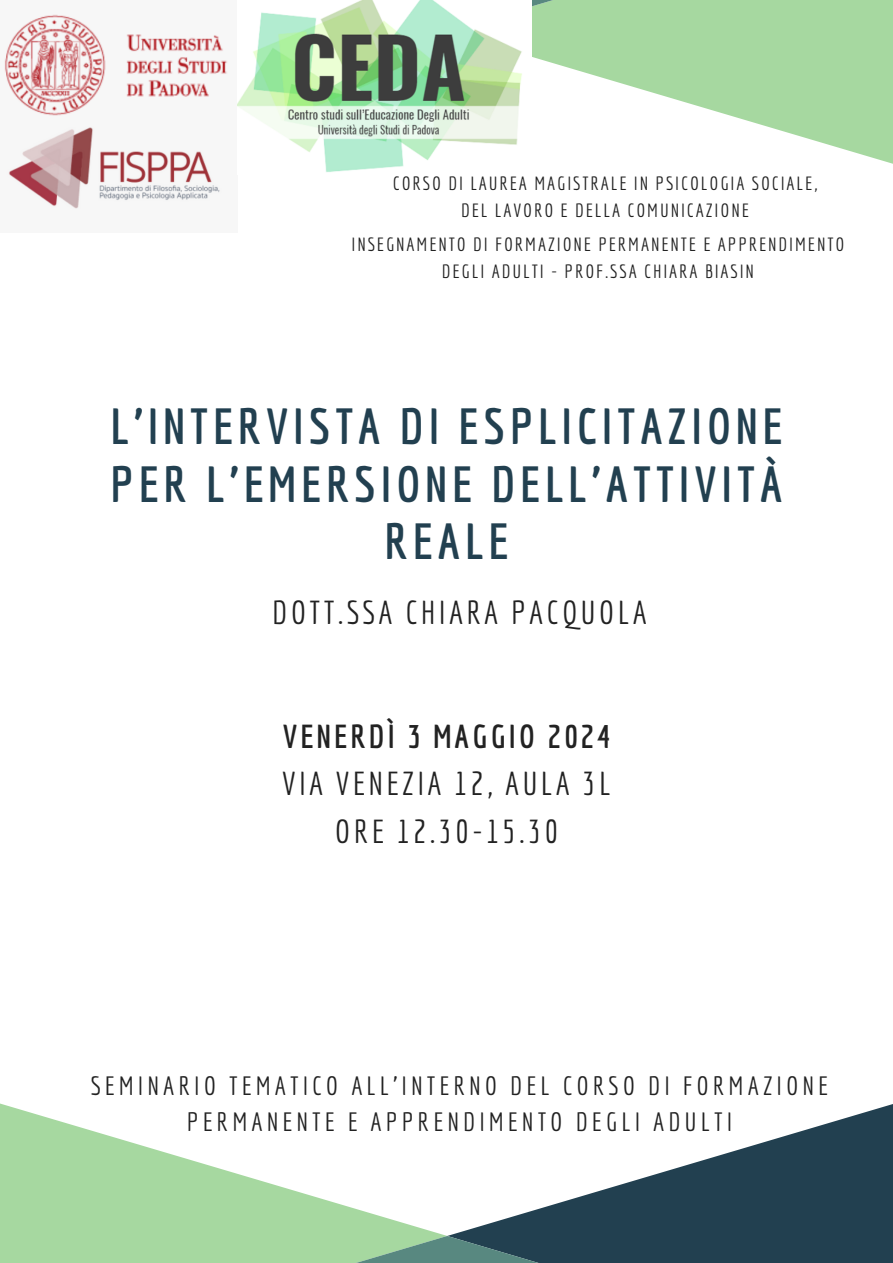
<style>
.page{position:relative;width:893px;height:1263px;background:#fff}
.page>*{position:absolute;margin:0;border:0;box-sizing:border-box;transform-origin:0 0}
.t1{font:700 49.5px/57.9px "Economica";letter-spacing:.1em;color:#224050;text-align:center}
.t2{font:32.4px/47.2px "Economica";letter-spacing:.1em;color:#222;text-align:center}
.t3{font:25.88px/36px "Economica";letter-spacing:.155em;color:#222;text-align:center}
.t4{font:18.67px/27px "Economica";letter-spacing:.1em;color:#222;text-align:center}
.s1{font-weight:700}
</style>
<div class="page">
<svg style="left:532px;top:0;width:361px;height:164px;fill:#a6d8a0"></svg>
<div style="left:532px;top:0;width:128px;height:32px;background:#a6d8a0"></div>
<svg style="left:447px;top:1104px;width:446px;height:159px;fill:#224050"></svg>
<svg style="left:0;top:1103px;width:447px;height:160px;fill:#a6d8a0"></svg>
<svg style="left:232px;top:1236px;width:430px;height:27px;background:#628b7a"></svg>
<img style="left:4px;top:14px;width:224px;height:195px">
<img style="left:237px;top:0;width:285px;height:172px">
<h1 class="t4" style="left:393px;top:169px;width:426px">CORSO DI LAUREA MAGISTRALE IN PSICOLOGIA SOCIALE,<br>DEL LAVORO E DELLA COMUNICAZIONE</h1>
<h2 class="t4" style="left:351px;top:230px;width:494px">INSEGNAMENTO DI FORMAZIONE PERMANENTE E APPRENDIMENTO<br>DEGLI ADULTI - PROF.SSA CHIARA BIASIN</h2>
<p class="t1" style="left:110px;top:396px;width:673px">L’INTERVISTA DI ESPLICITAZIONE<br>PER L’EMERSIONE DELL’ATTIVITÀ<br>REALE</p>
<p class="t2" style="left:272px;top:588px;width:376px">DOTT.SSA CHIARA PACQUOLA</p>
<h2 class="t2" style="left:282px;top:712px;width:330px"><span class="s1">VENERDÌ 3 MAGGIO 2024<br></span>VIA VENEZIA 12, AULA 3L<br>ORE 12.30-15.30</h2>
<p class="t3" style="left:91px;top:1067px;width:739px">SEMINARIO TEMATICO ALL’INTERNO DEL CORSO DI FORMAZIONE<br>PERMANENTE E APPRENDIMENTO DEGLI ADULTI</p>
</div>
